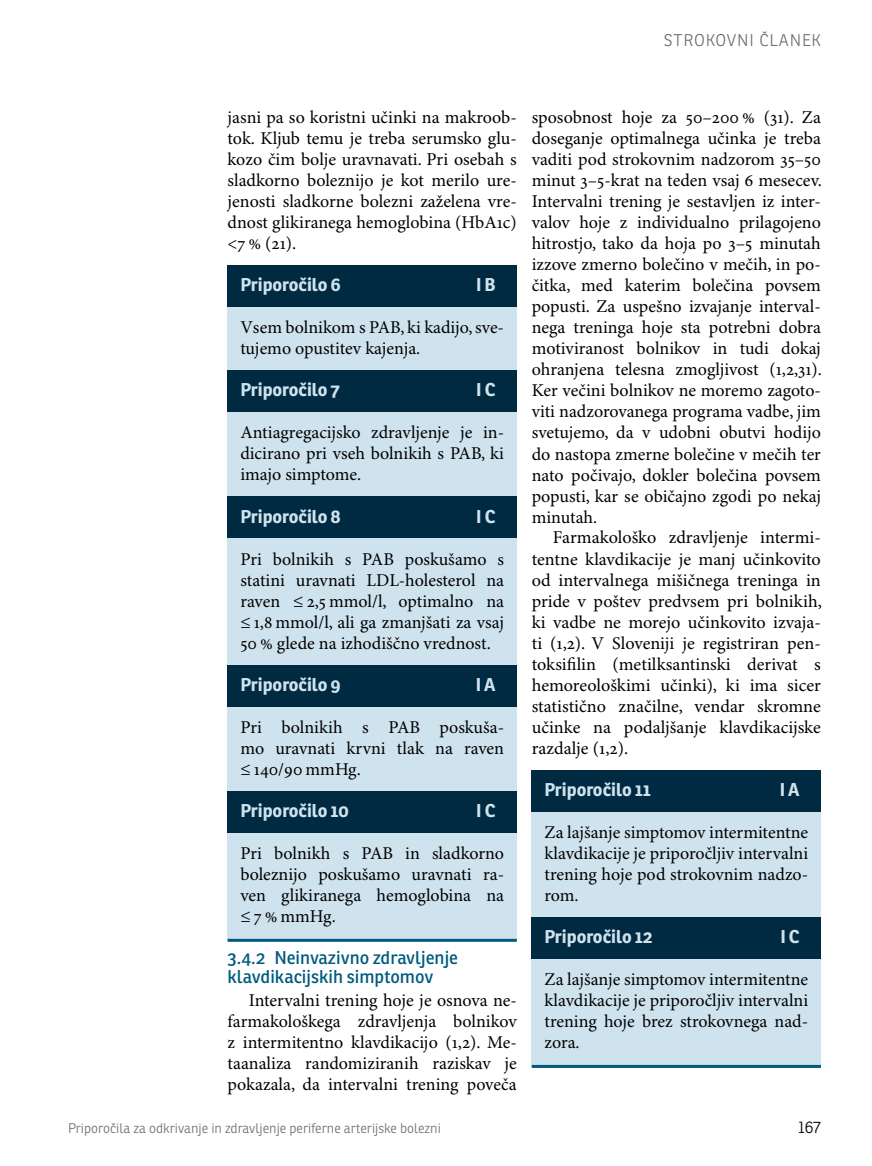
<style>
.page{position:relative;width:872px;height:1166px;background:#fff}
.page>*{position:absolute;margin:0;border:0;box-sizing:border-box;transform-origin:0 0}
.t1{font:18px/21px "Minion Pro";color:#000;text-align:justify}
.t2{font:700 18px "Ronnia";color:#cfe3ee}
.t3{font:18px/19.5px "Ronnia";color:#005b7f}
.t4{font:300 16.5px "Ronnia";letter-spacing:.05em;color:#6d6e71}
.t5{font:300 16.5px "Ronnia";color:#000}
.t6{font:300 13.5px "Ronnia";color:#6d6e71}
</style>
<div class="page">
<div style="left:227px;top:265px;width:290px;height:43px;background:#002a41"></div>
<div style="left:227px;top:307px;width:290px;height:65px;background:#cfe3ee"></div>
<div style="left:227px;top:370px;width:290px;height:43px;background:#002a41"></div>
<div style="left:227px;top:412px;width:290px;height:86px;background:#cfe3ee"></div>
<div style="left:227px;top:496px;width:290px;height:43px;background:#002a41"></div>
<div style="left:227px;top:538px;width:290px;height:128px;background:#cfe3ee"></div>
<div style="left:227px;top:664px;width:290px;height:43px;background:#002a41"></div>
<div style="left:227px;top:706px;width:290px;height:86px;background:#cfe3ee"></div>
<div style="left:227px;top:790px;width:290px;height:43px;background:#002a41"></div>
<div style="left:227px;top:832px;width:290px;height:107px;background:#cfe3ee"></div>
<hr style="left:227px;top:938px;width:290px;height:3px;background:#005b7f">
<div style="left:531px;top:769px;width:290px;height:43px;background:#002a41"></div>
<div style="left:531px;top:811px;width:290px;height:107px;background:#cfe3ee"></div>
<div style="left:531px;top:916px;width:290px;height:43px;background:#002a41"></div>
<div style="left:531px;top:958px;width:290px;height:107px;background:#cfe3ee"></div>
<hr style="left:531px;top:1064px;width:290px;height:3px;background:#005b7f">
<p class="t4" style="left:664px;top:30px;width:157px">Strokovni članek</p>
<p class="t1" style="left:227px;top:108px;width:291px">jasni pa so koristni učinki na makroob&shy;tok. Kljub temu je treba serumsko glu&shy;kozo čim bolje uravnavati. Pri osebah s sladkorno boleznijo je kot merilo ure&shy;jenosti sladkorne bolezni zaželena vre&shy;dnost glikiranega hemoglobina (HbA1c) &lt;7 % (21).</p>
<p class="t2" style="left:240px;top:273px;width:102px">Priporočilo 6</p>
<p class="t2" style="left:476px;top:273px;width:21px">I B</p>
<p class="t1" style="left:240px;top:318px;width:265px">Vsem bolnikom s PAB, ki kadijo, sve&shy;tujemo opustitev kajenja.</p>
<p class="t2" style="left:240px;top:378px;width:101px">Priporočilo 7</p>
<p class="t2" style="left:476px;top:378px;width:21px">I C</p>
<p class="t1" style="left:240px;top:423px;width:265px">Antiagregacijsko zdravljenje je in&shy;dicirano pri vseh bolnikih s PAB, ki imajo simptome.</p>
<p class="t2" style="left:240px;top:504px;width:102px">Priporočilo 8</p>
<p class="t2" style="left:476px;top:504px;width:21px">I C</p>
<p class="t1" style="left:240px;top:549px;width:265px">Pri bolnikih s PAB poskušamo s statini uravnati LDL-holesterol na raven ≤ 2,5 mmol/l, optimalno na ≤ 1,8 mmol/l, ali ga zmanjšati za vsaj 50 % glede na izhodiščno vrednost.</p>
<p class="t2" style="left:240px;top:672px;width:102px">Priporočilo 9</p>
<p class="t2" style="left:476px;top:672px;width:21px">I A</p>
<p class="t1" style="left:240px;top:717px;width:265px">Pri bolnikih s PAB poskuša&shy;mo uravnati krvni tlak na raven ≤ 140/90 mmHg.</p>
<p class="t2" style="left:240px;top:798px;width:110px">Priporočilo 10</p>
<p class="t2" style="left:476px;top:798px;width:21px">I C</p>
<p class="t1" style="left:240px;top:843px;width:265px">Pri bolnikh s PAB in sladkorno boleznijo poskušamo uravnati ra&shy;ven glikiranega hemoglobina na ≤ 7 % mmHg.</p>
<p class="t3" style="left:228px;top:947px;width:232px">3.4.2 Neinvazivno zdravljenje klavdikacijskih simptomov</p>
<p class="t1" style="left:228px;top:990px;width:291px;text-indent:21px">Intervalni trening hoje je osnova ne&shy;farmakološkega zdravljenja bolnikov z intermitentno klavdikacijo (1,2). Me&shy;taanaliza randomiziranih raziskav je pokazala, da intervalni trening poveča</p>
<p class="t1" style="left:531px;top:108px;width:292px">sposobnost hoje za 50–200 % (31). Za doseganje optimalnega učinka je treba vaditi pod strokovnim nadzorom 35–50 minut 3–5-krat na teden vsaj 6 mesecev.<br>Intervalni trening je sestavljen iz inter&shy;valov hoje z individualno prilagojeno hitrostjo, tako da hoja po 3–5 minutah izzove zmerno bolečino v mečih, in po&shy;čitka, med katerim bolečina povsem popusti. Za uspešno izvajanje interval&shy;nega treninga hoje sta potrebni dobra motiviranost bolnikov in tudi dokaj ohranjena telesna zmogljivost (1,2,31).<br>Ker večini bolnikov ne moremo zagoto&shy;viti nadzorovanega programa vadbe, jim svetujemo, da v udobni obutvi hodijo do nastopa zmerne bolečine v mečih ter nato počivajo, dokler bolečina povsem popusti, kar se običajno zgodi po nekaj minutah.</p>
<p class="t1" style="left:531px;top:528px;width:292px;text-indent:21px">Farmakološko zdravljenje intermi&shy;tentne klavdikacije je manj učinkovito od intervalnega mišičnega treninga in pride v poštev predvsem pri bolnikih, ki vadbe ne morejo učinkovito izvaja&shy;ti (1,2). V Sloveniji je registriran pen&shy;toksifilin (metilksantinski derivat s hemoreološkimi učinki), ki ima sicer statistično značilne, vendar skromne učinke na podaljšanje klavdikacijske razdalje (1,2).</p>
<p class="t2" style="left:544px;top:777px;width:108px">Priporočilo 11</p>
<p class="t2" style="left:780px;top:777px;width:21px">I A</p>
<p class="t1" style="left:544px;top:822px;width:265px">Za lajšanje simptomov intermitentne klavdikacije je priporočljiv intervalni trening hoje pod strokovnim nadzo&shy;rom.</p>
<p class="t2" style="left:544px;top:924px;width:110px">Priporočilo 12</p>
<p class="t2" style="left:780px;top:924px;width:21px">I C</p>
<p class="t1" style="left:544px;top:969px;width:265px">Za lajšanje simptomov intermitentne klavdikacije je priporočljiv intervalni trening hoje brez strokovnega nad&shy;zora.</p>
<p class="t6" style="left:68px;top:1119px;width:374px">Priporočila za odkrivanje in zdravljenje periferne arterijske bolezni</p>
<p class="t5" style="left:798px;top:1116px;width:24px">167</p>
</div>
